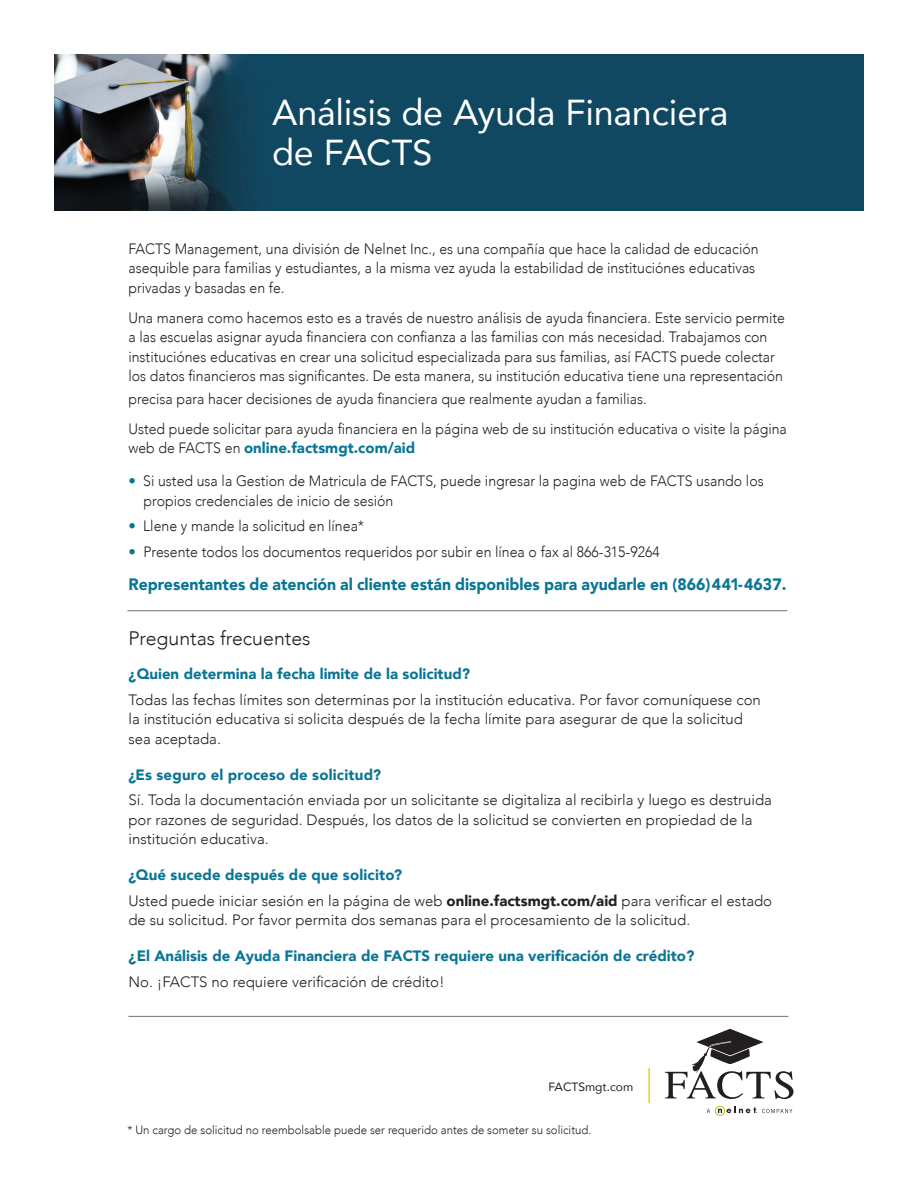
<style>
.page{position:relative;width:918px;height:1188px;background:#fff}
.page>*{position:absolute;margin:0;border:0;box-sizing:border-box;transform-origin:0 0}
.Small_Header_White_T{font:36px "Avenir";letter-spacing:-.005em;color:#fff}
.t1{font:300 19.5px "Avenir";color:#231f20}
.Body{font:900 16.5px "Avenir";color:#097595;scale:.96 1}
.Body-2{font:300 15px/19.5px "Avenir";color:#231f20;scale:.94 1}
.Body-3{font:300 15px/19.5px "Avenir";color:#231f20}
.t2{font:900 15px "Avenir";color:#097595}
.Body-4{font:300 12px "Avenir";color:#231f20;scale:.95 1}
.Body-5{font:12px "Avenir";color:#231f20}
.s1{font-weight:900;color:#097595}
.s2{color:#097595}
.s3{font-weight:900}
</style>
<div class="page">
<img style="left:54px;top:54px;width:810px;height:156px">
<svg style="left:707px;top:1106px;width:85px;height:10px"></svg>
<svg style="left:665px;top:1029px;width:129px;height:70px"></svg>
<hr style="left:648px;top:1068px;width:2px;height:35px;background:#f2d01b">
<hr style="left:127px;top:610px;width:660px;height:1px;background:#808285">
<hr style="left:128px;top:1016px;width:660px;height:1px;background:#808285">
<p class="Small_Header_White_T" style="left:272px;top:84px;width:458px">Análisis de Ayuda Financiera</p>
<p class="Small_Header_White_T" style="left:272px;top:123px;width:162px">de FACTS</p>
<p class="Body-2" style="left:128px;top:239px;width:672px">FACTS Management, una división de Nelnet Inc., es una compañía que hace la calidad de educación asequible para familias y estudiantes, a la misma vez ayuda la estabilidad de instituciónes educativas privadas y basadas en fe.</p>
<p class="Body-2" style="left:128px;top:308px;width:700px">Una manera como hacemos esto es a través de nuestro análisis de ayuda financiera. Este servicio permite a las escuelas asignar ayuda financiera con confianza a las familias con más necesidad. Trabajamos con instituciónes educativas en crear una solicitud especializada para sus familias, así FACTS puede colectar los datos financieros mas significantes. De esta manera, su institución educativa tiene una representación</p>
<p class="Body-2" style="left:128px;top:389px;width:553px">precisa para hacer decisiones de ayuda financiera que realmente ayudan a familias.</p>
<p class="Body-2" style="left:128px;top:419px;width:702px">Usted puede solicitar para ayuda financiera en la página web de su institución educativa o visite la página web de FACTS en <span class="s1">online.factsmgt.com/aid</span></p>
<p class="Body-2" style="left:144px;top:471px;width:661px;text-indent:-15px"><span class="s2">•</span> Si usted usa la Gestion de Matricula de FACTS, puede ingresar la pagina web de FACTS usando los propios credenciales de inicio de sesión</p>
<p class="Body-2" style="left:128px;top:516px;width:252px"><span class="s2">•</span> Llene y mande la solicitud en línea*</p>
<p class="Body-2" style="left:128px;top:542px;width:567px"><span class="s2">•</span> Presente todos los documentos requeridos por subir en línea o fax al 866-315-9264</p>
<p class="Body" style="left:128px;top:570px;width:687px">Representantes de atención al cliente están disponibles para ayudarle en (866)441-4637.</p>
<p class="t1" style="left:128px;top:626px;width:184px">Preguntas frecuentes</p>
<p class="t2" style="left:128px;top:661px;width:343px">¿Quien determina la fecha limite de la solicitud?</p>
<p class="Body-3" style="left:128px;top:690px;width:634px">Todas las fechas límites son determinas por la institución educativa. Por favor comuníquese con la institución educativa si solicita después de la fecha límite para asegurar de que la solicitud sea aceptada.</p>
<p class="t2" style="left:128px;top:762px;width:254px">¿Es seguro el proceso de solicitud?</p>
<p class="Body-3" style="left:128px;top:790px;width:645px">Sí. Toda la documentación enviada por un solicitante se digitaliza al recibirla y luego es destruida por razones de seguridad. Después, los datos de la solicitud se convierten en propiedad de la institución educativa.</p>
<p class="t2" style="left:128px;top:862px;width:275px">¿Qué sucede después de que solicito?</p>
<p class="Body-3" style="left:128px;top:891px;width:645px">Usted puede iniciar sesión en la página de web <span class="s3">online.factsmgt.com/aid</span> para verificar el estado de su solicitud. Por favor permita dos semanas para el procesamiento de la solicitud.</p>
<p class="t2" style="left:128px;top:943px;width:567px">¿El Análisis de Ayuda Financiera de FACTS requiere una verificación de crédito?</p>
<p class="Body-3" style="left:128px;top:972px;width:318px">No. ¡FACTS no requiere verificación de crédito!</p>
<p class="Body-5" style="left:549px;top:1077px;width:86px">FACTSmgt.com</p>
<p class="Body-4" style="left:127px;top:1123px;width:490px">* Un cargo de solicitud no reembolsable puede ser requerido antes de someter su solicitud.</p>
</div>
